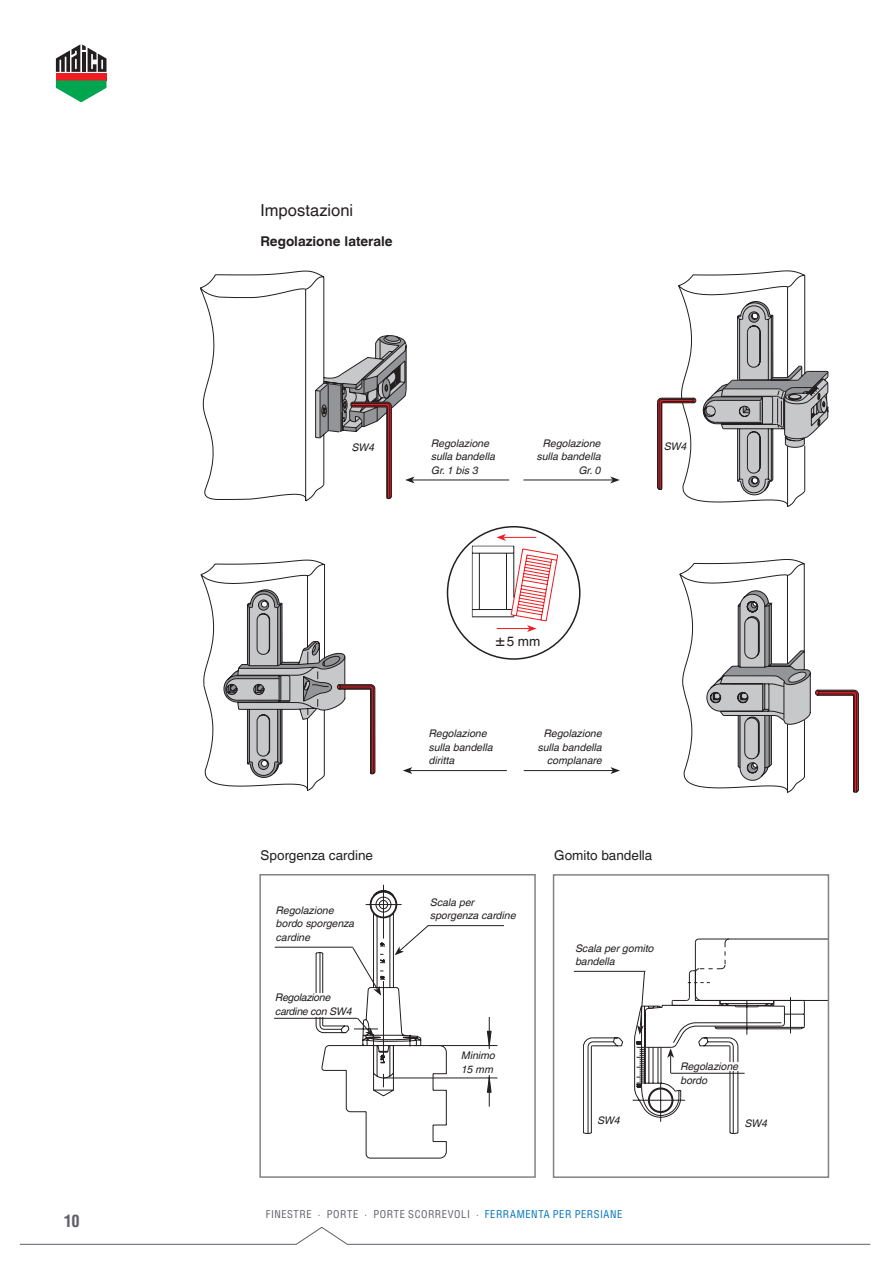
<style>
.page{position:relative;width:893px;height:1263px;background:#fff}
.page>*{position:absolute;margin:0;border:0;box-sizing:border-box;transform-origin:0 0}
.Subheadline{font:16.5px "Helvetica Linotype";color:#231f20}
.t1{font:700 condensed 16.5px "MACO Helvetica";color:#5f5f69}
.t2{font:13.5px "Helvetica Linotype";color:#231f20}
.t3{font:700 13.5px "Helvetica Linotype";color:#231f20}
.t4{font:italic 10.5px/13.5px "Helvetica Linotype";color:#231f20}
.t5{font:condensed 10.5px "MACO Helvetica";letter-spacing:.055em;color:#5f5f69}
.t6{font:italic 10.5px "Helvetica Linotype";letter-spacing:-.025em;color:#231f20}
.s1{font-size:16.5px}
.s2{color:#0073bc}
</style>
<div class="page">
<svg style="left:19px;top:1226px;width:852px;height:19px"></svg>
<div style="left:56px;top:73px;width:50px;height:7px;background:#ee1d23"></div>
<svg style="left:56px;top:80px;width:50px;height:22px"></svg>
<svg style="left:56px;top:44px;width:50px;height:28px"></svg>
<svg style="left:680px;top:559px;width:178px;height:234px"></svg>
<svg style="left:201px;top:560px;width:174px;height:230px"></svg>
<svg style="left:657px;top:270px;width:171px;height:237px"></svg>
<svg style="left:472px;top:534px;width:108px;height:125px"></svg>
<hr style="left:412px;top:480px;width:97px;height:1px;background:#231f20">
<hr style="left:523px;top:480px;width:90px;height:1px;background:#231f20">
<svg style="left:610px;top:476px;width:10px;height:7px"></svg>
<hr style="left:410px;top:770px;width:97px;height:1px;background:#231f20">
<svg style="left:403px;top:767px;width:9px;height:7px"></svg>
<hr style="left:524px;top:770px;width:89px;height:1px;background:#231f20">
<svg style="left:610px;top:767px;width:10px;height:7px"></svg>
<svg style="left:200px;top:271px;width:206px;height:230px"></svg>
<hr style="left:489px;top:1045px;width:1px;height:33px;background:#231f20">
<hr style="left:383px;top:1077px;width:114px;height:1px;background:#231f20">
<hr style="left:430px;top:1045px;width:67px;height:1px;background:#231f20">
<svg style="left:486px;top:1017px;width:6px;height:29px"></svg>
<svg style="left:486px;top:1077px;width:6px;height:29px"></svg>
<div style="left:259px;top:874px;width:277px;height:304px;border:2px solid #808285"></div>
<hr style="left:428px;top:925px;width:76px;height:1px;background:#231f20">
<svg style="left:316px;top:885px;width:131px;height:273px"></svg>
<hr style="left:274px;top:1018px;width:83px;height:1px;background:#231f20">
<hr style="left:275px;top:947px;width:78px;height:1px;background:#231f20">
<div style="left:553px;top:874px;width:276px;height:304px;border:2px solid #808285"></div>
<hr style="left:574px;top:971px;width:71px;height:1px;background:#231f20">
<svg style="left:583px;top:939px;width:245px;height:195px"></svg>
<div style="left:728px;top:1062px;width:12px;height:9px;background:#fff"></div>
<div style="left:460px;top:1050px;width:61px;height:25px;background:#fff"></div>
<h1 class="t1" style="left:64px;top:1210px;width:18px">10</h1>
<p class="Subheadline" style="left:261px;top:201px;width:94px">Impostazioni</p>
<p class="t3" style="left:261px;top:234px;width:134px">Regolazione laterale</p>
<p class="t4" style="left:352px;top:441px;width:24px">SW4</p>
<p class="t4" style="left:432px;top:436px;width:65px">Regolazione sulla bandella</p>
<p class="t4" style="left:432px;top:463px;width:48px">Gr. 1 bis 3</p>
<p class="t4" style="left:537px;top:436px;width:65px;text-align:right">Regolazione sulla bandella<br>Gr. 0</p>
<p class="t4" style="left:664px;top:440px;width:24px">SW4</p>
<p class="t2" style="left:495px;top:633px;width:46px"><span class="s1">±</span>5 mm</p>
<p class="t4" style="left:429px;top:727px;width:65px">Regolazione sulla bandella diritta</p>
<p class="t4" style="left:538px;top:727px;width:65px;text-align:right">Regolazione sulla bandella complanare</p>
<p class="t2" style="left:261px;top:847px;width:114px">Sporgenza cardine</p>
<p class="t2" style="left:554px;top:847px;width:100px">Gomito bandella</p>
<p class="t4" style="left:276px;top:903px;width:80px">Regolazione bordo sporgenza cardine</p>
<p class="t6" style="left:276px;top:991px;width:57px">Regolazione</p>
<p class="t6" style="left:276px;top:1005px;width:78px">cardine con SW4</p>
<p class="t4" style="left:430px;top:895px;width:87px">Scala per sporgenza cardine</p>
<p class="t4" style="left:461px;top:1049px;width:35px">Minimo<br>15 mm</p>
<p class="t4" style="left:576px;top:941px;width:80px">Scala per gomito bandella</p>
<p class="t4" style="left:598px;top:1113px;width:24px">SW4</p>
<p class="t4" style="left:681px;top:1060px;width:59px">Regolazione bordo</p>
<p class="t4" style="left:745px;top:1116px;width:24px">SW4</p>
<p class="t5" style="left:266px;top:1208px;width:358px">FINESTRE · PORTE · PORTE SCORREVOLI · <span class="s2">FERRAMENTA PER PERSIANE</span></p>
</div>
